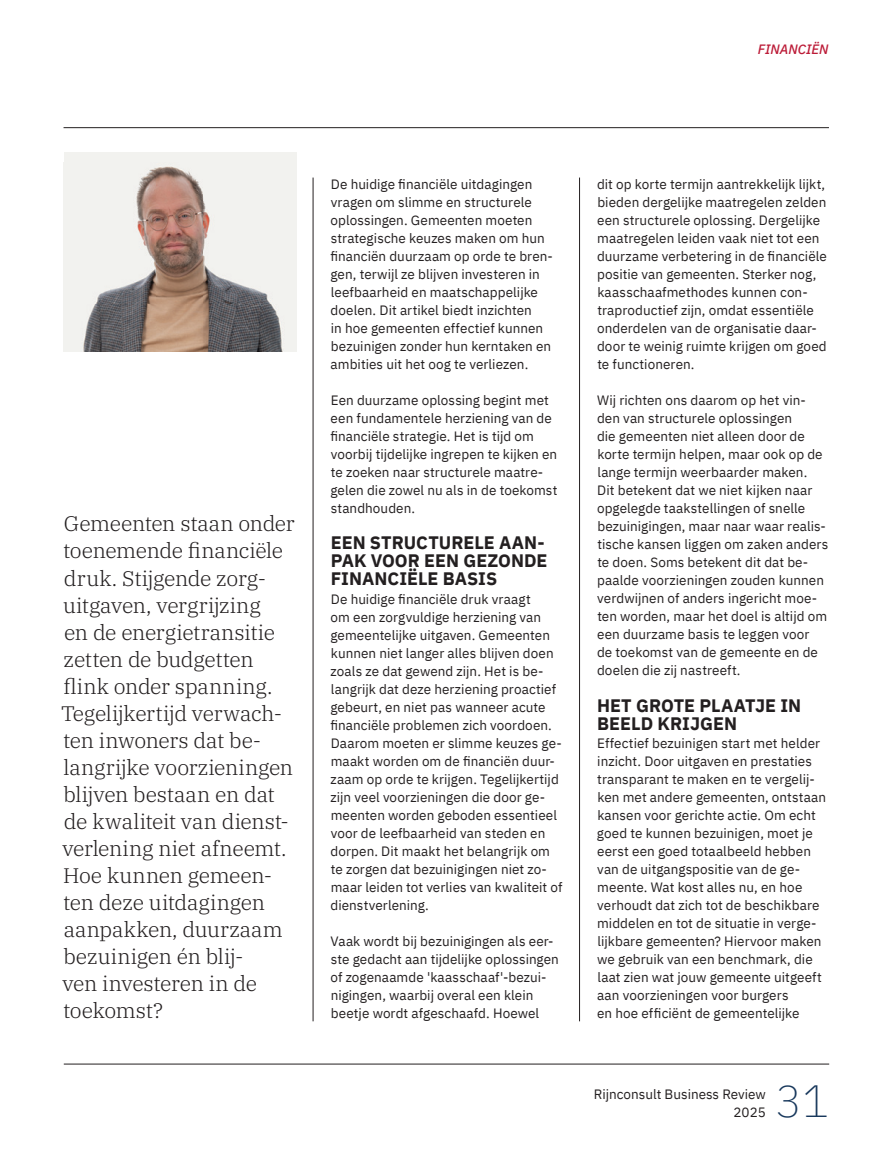
<style>
.page{position:relative;width:893px;height:1149px;background:#fff}
.page>*{position:absolute;margin:0;border:0;box-sizing:border-box;transform-origin:0 0}
.t1{font:200 45px "IBM Plex Sans";color:#18385c}
.t2{font:300 21px/27px "IBM Plex Serif";letter-spacing:-.015em;color:#231f20}
.t3{font:700 18px/18px "IBM Plex Sans";color:#231f20}
.t4{font:13.5px/18px "IBM Plex Sans";letter-spacing:.005em;color:#231f20}
.t5{font:italic 500 13.5px "IBM Plex Sans";color:#bc1c38}
</style>
<div class="page">
<hr style="left:64px;top:1063px;width:765px;height:1px;background:#231f20">
<hr style="left:313px;top:177px;width:1px;height:843px;background:#231f20">
<hr style="left:579px;top:177px;width:1px;height:843px;background:#231f20">
<div style="left:64px;top:152px;width:232px;height:199px;background:#f2f2ef"></div>
<img style="left:83px;top:166px;width:200px;height:185px">
<hr style="left:64px;top:127px;width:765px;height:1px;background:#231f20">
<p class="t5" style="left:758px;top:39px;width:72px">FINANCIËN</p>
<p class="t2" style="left:61px;top:508px;width:235px">Gemeenten staan onder toenemende financiële druk. Stijgende zorg&shy;uitgaven, vergrijzing<br>en de energietransitie zetten de budgetten flink onder spanning.<br>Tegelijkertijd verwach&shy;ten inwoners dat be&shy;langrijke voorzieningen blijven bestaan en dat de kwaliteit van dienst&shy;verlening niet afneemt.<br>Hoe kunnen gemeen&shy;ten deze uitdagingen aanpakken, duurzaam bezuinigen én blij-<br>ven investeren in de toekomst?</p>
<p class="t4" style="left:330px;top:174px;width:224px">De huidige financiële uitdagingen vragen om slimme en structurele oplossingen. Gemeenten moeten strategische keuzes maken om hun financiën duurzaam op orde te bren&shy;gen, terwijl ze blijven investeren in leefbaarheid en maatschappelijke doelen. Dit artikel biedt inzichten<br>in hoe gemeenten effectief kunnen bezuinigen zonder hun kerntaken en ambities uit het oog te verliezen.</p>
<p class="t4" style="left:330px;top:390px;width:229px">Een duurzame oplossing begint met een fundamentele herziening van de financiële strategie. Het is tijd om voorbij tijdelijke ingrepen te kijken en te zoeken naar structurele maatre&shy;gelen die zowel nu als in de toekomst standhouden.</p>
<h3 class="t3" style="left:331px;top:532px;width:218px">EEN STRUCTURELE AAN-<br>PAK VOOR EEN GEZONDE<br>FINANCIËLE BASIS</h3>
<p class="t4" style="left:330px;top:588px;width:234px">De huidige financiële druk vraagt<br>om een zorgvuldige herziening van gemeentelijke uitgaven. Gemeenten kunnen niet langer alles blijven doen zoals ze dat gewend zijn. Het is be&shy;langrijk dat deze herziening proactief gebeurt, en niet pas wanneer acute financiële problemen zich voordoen.<br>Daarom moeten er slimme keuzes ge&shy;maakt worden om de financiën duur&shy;zaam op orde te krijgen. Tegelijkertijd zijn veel voorzieningen die door ge&shy;meenten worden geboden essentieel voor de leefbaarheid van steden en dorpen. Dit maakt het belangrijk om te zorgen dat bezuinigingen niet zo&shy;maar leiden tot verlies van kwaliteit of dienstverlening.</p>
<p class="t4" style="left:331px;top:930px;width:230px">Vaak wordt bij bezuinigingen als eer&shy;ste gedacht aan tijdelijke oplossingen of zogenaamde 'kaasschaaf'-bezui&shy;nigingen, waarbij overal een klein beetje wordt afgeschaafd. Hoewel</p>
<p class="t4" style="left:597px;top:174px;width:231px">dit op korte termijn aantrekkelijk lijkt, bieden dergelijke maatregelen zelden een structurele oplossing. Dergelijke maatregelen leiden vaak niet tot een duurzame verbetering in de financiële positie van gemeenten. Sterker nog, kaasschaafmethodes kunnen con&shy;traproductief zijn, omdat essentiële onderdelen van de organisatie daar&shy;door te weinig ruimte krijgen om goed te functioneren.</p>
<p class="t4" style="left:597px;top:390px;width:233px">Wij richten ons daarom op het vin&shy;den van structurele oplossingen<br>die gemeenten niet alleen door de korte termijn helpen, maar ook op de lange termijn weerbaarder maken.<br>Dit betekent dat we niet kijken naar opgelegde taakstellingen of snelle bezuinigingen, maar naar waar realis&shy;tische kansen liggen om zaken anders te doen. Soms betekent dit dat be&shy;paalde voorzieningen zouden kunnen verdwijnen of anders ingericht moe&shy;ten worden, maar het doel is altijd om een duurzame basis te leggen voor<br>de toekomst van de gemeente en de doelen die zij nastreeft.</p>
<h3 class="t3" style="left:597px;top:694px;width:206px">HET GROTE PLAATJE IN<br>BEELD KRIJGEN</h3>
<p class="t4" style="left:597px;top:732px;width:231px">Effectief bezuinigen start met helder inzicht. Door uitgaven en prestaties transparant te maken en te vergelij&shy;ken met andere gemeenten, ontstaan kansen voor gerichte actie. Om echt goed te kunnen bezuinigen, moet je eerst een goed totaalbeeld hebben van de uitgangspositie van de ge&shy;meente. Wat kost alles nu, en hoe verhoudt dat zich tot de beschikbare middelen en tot de situatie in verge&shy;lijkbare gemeenten? Hiervoor maken we gebruik van een benchmark, die laat zien wat jouw gemeente uitgeeft aan voorzieningen voor burgers<br>en hoe efficiënt de gemeentelijke</p>
<p class="t4" style="left:594px;top:1083px;width:174px;text-align:right">Rijnconsult Business Review<br>2025</p>
<h1 class="t1" style="left:775px;top:1067px;width:55px">31</h1>
</div>
